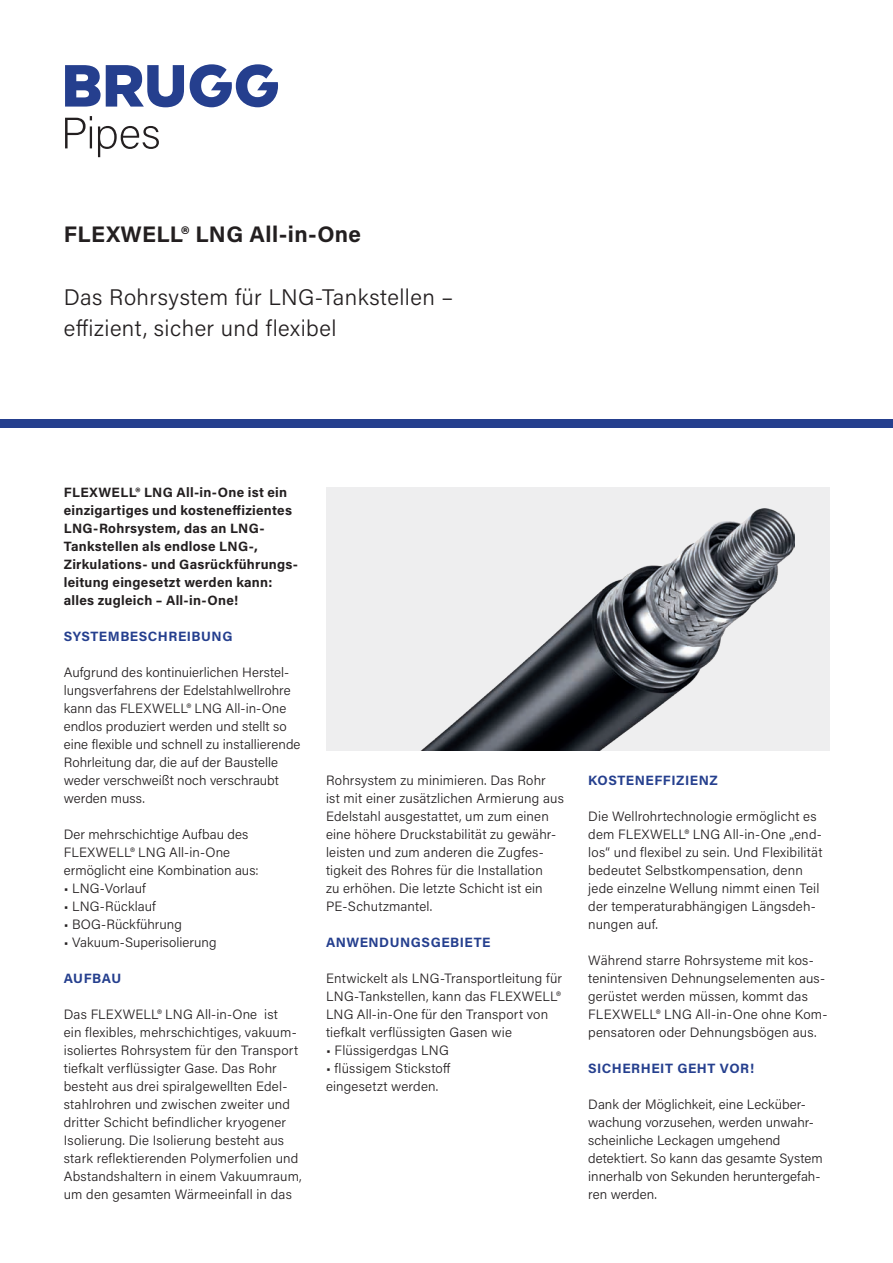
<style>
.page{position:relative;width:893px;height:1263px;background:#fff}
.page>*{position:absolute;margin:0;border:0;box-sizing:border-box;transform-origin:0 0}
.t1{font:300 22.5px/31.5px "Acumin Pro";letter-spacing:.02em;color:#231f20}
.t2{font:700 22.5px "Acumin Pro";letter-spacing:.02em;color:#231f20}
.t3{font:300 13.5px/18px "Acumin Pro";letter-spacing:.01em;color:#231f20}
.t4{font:700 13.5px/18px "Acumin Pro";letter-spacing:.02em;color:#231f20}
.t5{font:700 13.5px "Acumin Pro";letter-spacing:.04em;color:#253f8e}
</style>
<div class="page">
<div style="left:0;top:419px;width:893px;height:9px;background:#253f8e"></div>
<svg style="left:65px;top:65px;width:119px;height:42px"></svg>
<svg style="left:190px;top:64px;width:88px;height:43px"></svg>
<svg style="left:65px;top:116px;width:27px;height:32px"></svg>
<svg style="left:98px;top:126px;width:61px;height:31px"></svg>
<div style="left:326px;top:487px;width:503px;height:264px;background:#eeeeef"></div>
<img style="left:420px;top:509px;width:375px;height:242px">
<h1 class="t2" style="left:64px;top:218px;width:299px">FLEXWELL® LNG All-in-One</h1>
<h1 class="t1" style="left:64px;top:280px;width:391px">Das Rohrsystem für LNG-Tankstellen – effizient, sicher und flexibel</h1>
<p class="t4" style="left:64px;top:483px;width:236px">FLEXWELL® LNG All-in-One ist ein einzigartiges und kosteneffizientes LNG-Rohrsystem, das an LNG-Tankstellen als endlose LNG-, Zirkulations- und Gasrückführungs&shy;leitung eingesetzt werden kann: alles zugleich – All-in-One!</p>
<p class="t5" style="left:64px;top:627px;width:170px">SYSTEMBESCHREIBUNG</p>
<p class="t3" style="left:64px;top:663px;width:238px">Aufgrund des kontinuierlichen Herstel&shy;lungsverfahrens der Edelstahlwellrohre kann das FLEXWELL® LNG All-in-One endlos produziert werden und stellt so eine flexible und schnell zu installierende Rohrleitung dar, die auf der Baustelle weder verschweißt noch verschraubt werden muss.</p>
<p class="t3" style="left:64px;top:825px;width:196px">Der mehrschichtige Aufbau des<br>FLEXWELL® LNG All-in-One ermöglicht eine Kombination aus:</p>
<p class="t3" style="left:64px;top:879px;width:83px">• LNG-Vorlauf</p>
<p class="t3" style="left:64px;top:897px;width:94px">• LNG-Rücklauf</p>
<p class="t3" style="left:64px;top:915px;width:120px">• BOG-Rückführung</p>
<p class="t3" style="left:64px;top:933px;width:154px">• Vakuum-Superisolierung</p>
<p class="t5" style="left:64px;top:969px;width:59px">AUFBAU</p>
<p class="t3" style="left:64px;top:1005px;width:240px">Das FLEXWELL® LNG All-in-One ist<br>ein flexibles, mehrschichtiges, vakuum&shy;isoliertes Rohrsystem für den Transport tiefkalt verflüssigter Gase. Das Rohr besteht aus drei spiralgewellten Edel&shy;stahlrohren und zwischen zweiter und dritter Schicht befindlicher kryogener Isolierung. Die Isolierung besteht aus stark reflektierenden Polymerfolien und Abstandshaltern in einem Vakuumraum, um den gesamten Wärmeeinfall in das</p>
<p class="t3" style="left:326px;top:771px;width:239px">Rohrsystem zu minimieren. Das Rohr<br>ist mit einer zusätzlichen Armierung aus Edelstahl ausgestattet, um zum einen eine höhere Druckstabilität zu gewähr&shy;leisten und zum anderen die Zugfes&shy;tigkeit des Rohres für die Installation<br>zu erhöhen. Die letzte Schicht ist ein PE-Schutzmantel.</p>
<p class="t5" style="left:326px;top:933px;width:166px">ANWENDUNGSGEBIETE</p>
<p class="t3" style="left:326px;top:969px;width:238px">Entwickelt als LNG-Transportleitung für LNG-Tankstellen, kann das FLEXWELL® LNG All-in-One für den Transport von tiefkalt verflüssigten Gasen wie</p>
<p class="t3" style="left:326px;top:1041px;width:124px">• Flüssigerdgas LNG</p>
<p class="t3" style="left:326px;top:1059px;width:126px">• flüssigem Stickstoff eingesetzt werden.</p>
<p class="t5" style="left:588px;top:771px;width:131px">KOSTENEFFIZIENZ</p>
<p class="t3" style="left:588px;top:807px;width:236px">Die Wellrohrtechnologie ermöglicht es dem FLEXWELL® LNG All-in-One „end&shy;los“ und flexibel zu sein. Und Flexibilität bedeutet Selbstkompensation, denn jede einzelne Wellung nimmt einen Teil der temperaturabhängigen Längsdeh&shy;nungen auf.</p>
<p class="t3" style="left:588px;top:951px;width:241px">Während starre Rohrsysteme mit kos&shy;tenintensiven Dehnungselementen aus&shy;gerüstet werden müssen, kommt das FLEXWELL® LNG All-in-One ohne Kom&shy;pensatoren oder Dehnungsbögen aus.</p>
<p class="t5" style="left:588px;top:1059px;width:167px">SICHERHEIT GEHT VOR!</p>
<p class="t3" style="left:588px;top:1095px;width:236px">Dank der Möglichkeit, eine Lecküber&shy;wachung vorzusehen, werden unwahr&shy;scheinliche Leckagen umgehend detektiert. So kann das gesamte System innerhalb von Sekunden heruntergefah&shy;ren werden.</p>
</div>
